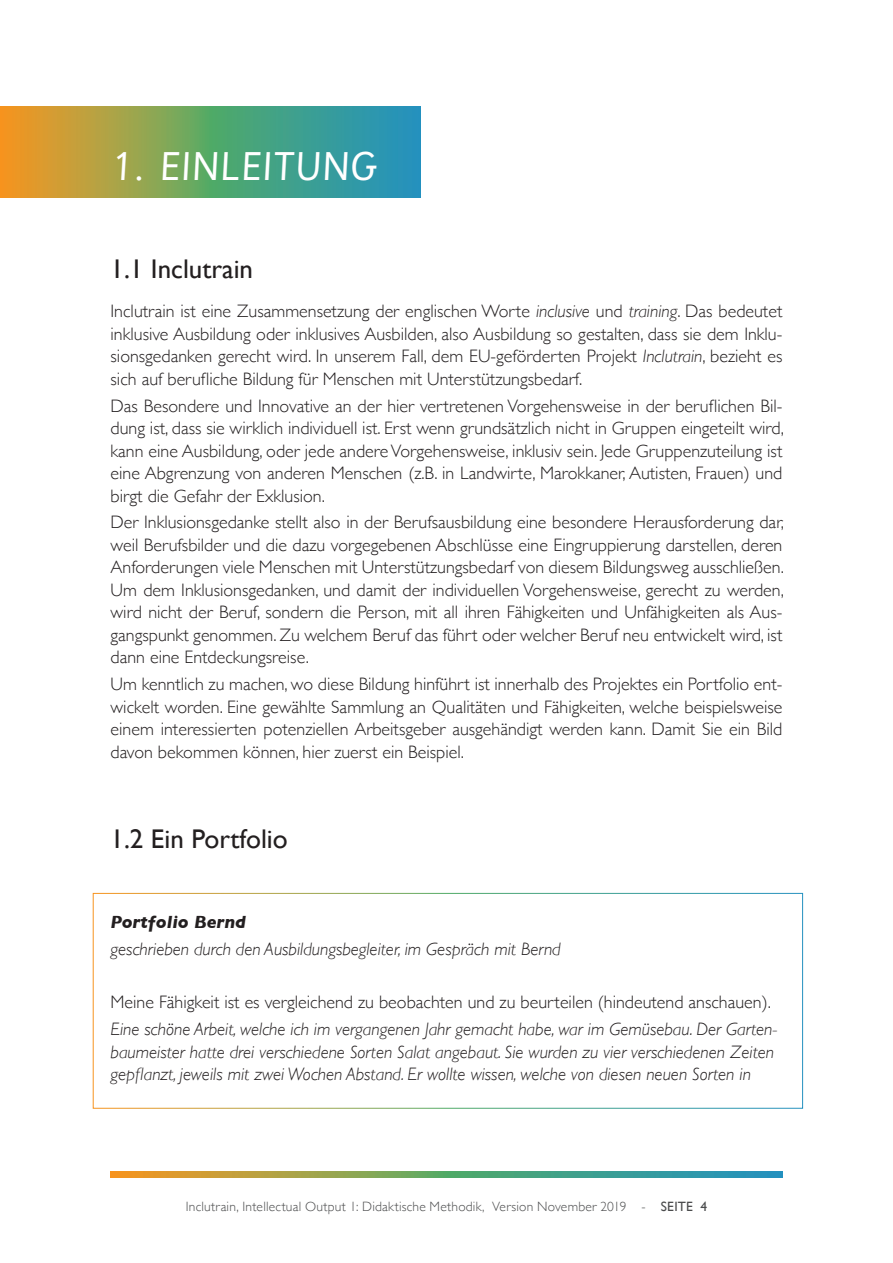
<style>
.page{position:relative;width:893px;height:1263px;background:#fff}
.page>*{position:absolute;margin:0;border:0;box-sizing:border-box;transform-origin:0 0}
.t1{font:45px "Sassoon Primary Std";color:#fff}
.t2{font:27px "Gill Sans";color:#231f20}
.t3{font:300 18px/22.5px "Gill Sans";color:#231f20;text-align:justify}
.t4{font:italic 300 18px/22.5px "Gill Sans";color:#231f20}
.t5{font:italic 700 18px "Gill Sans";color:#231f20}
.t6{font:300 13.5px "Gill Sans";letter-spacing:.015em;color:#4b4c4d}
.s1{font-style:italic}
.s2{font-weight:400}
</style>
<div class="page">
<svg style="left:111px;top:1171px;width:671px;height:7px;background:#739f6c"></svg>
<svg style="left:0;top:106px;width:421px;height:92px;background:#739f6c"></svg>
<div style="left:93px;top:893px;width:710px;height:215px;border:1px solid #fff"></div>
<h1 class="t1" style="left:111px;top:141px;width:268px">1. EINLEITUNG</h1>
<h2 class="t2" style="left:111px;top:253px;width:144px">1.1 Inclutrain</h2>
<p class="t3" style="left:111px;top:299px;width:673px">Inclutrain ist eine Zusammensetzung der englischen Worte <span class="s1">inclusive</span> und <span class="s1">training</span>. Das bedeutet inklusive Ausbildung oder inklusives Ausbilden, also Ausbildung so gestalten, dass sie dem Inklu&shy;sionsgedanken gerecht wird. In unserem Fall, dem EU-geförderten Projekt <span class="s1">Inclutrain</span>, bezieht es sich auf berufliche Bildung für Menschen mit Unterstützungsbedarf.</p>
<p class="t3" style="left:111px;top:393px;width:675px">Das Besondere und Innovative an der hier vertretenen Vorgehensweise in der beruflichen Bil&shy;dung ist, dass sie wirklich individuell ist. Erst wenn grundsätzlich nicht in Gruppen eingeteilt wird, kann eine Ausbildung, oder jede andere Vorgehensweise, inklusiv sein. Jede Gruppenzuteilung ist eine Abgrenzung von anderen Menschen (z.B. in Landwirte, Marokkaner, Autisten, Frauen) und birgt die Gefahr der Exklusion.</p>
<p class="t3" style="left:111px;top:510px;width:675px">Der Inklusionsgedanke stellt also in der Berufsausbildung eine besondere Herausforderung dar, weil Berufsbilder und die dazu vorgegebenen Abschlüsse eine Eingruppierung darstellen, deren Anforderungen viele Menschen mit Unterstützungsbedarf von diesem Bildungsweg ausschließen.<br>Um dem Inklusionsgedanken, und damit der individuellen Vorgehensweise, gerecht zu werden, wird nicht der Beruf, sondern die Person, mit all ihren Fähigkeiten und Unfähigkeiten als Aus&shy;gangspunkt genommen. Zu welchem Beruf das führt oder welcher Beruf neu entwickelt wird, ist dann eine Entdeckungsreise.</p>
<p class="t3" style="left:111px;top:672px;width:673px">Um kenntlich zu machen, wo diese Bildung hinführt ist innerhalb des Projektes ein Portfolio ent&shy;wickelt worden. Eine gewählte Sammlung an Qualitäten und Fähigkeiten, welche beispielsweise einem interessierten potenziellen Arbeitsgeber ausgehändigt werden kann. Damit Sie ein Bild davon bekommen können, hier zuerst ein Beispiel.</p>
<h2 class="t2" style="left:111px;top:823px;width:179px">1.2 Ein Portfolio</h2>
<p class="t5" style="left:111px;top:911px;width:137px">Portfolio Bernd</p>
<p class="t4" style="left:111px;top:938px;width:452px">geschrieben durch den Ausbildungsbegleiter, im Gespräch mit Bernd</p>
<p class="t3" style="left:111px;top:990px;width:662px">Meine Fähigkeit ist es vergleichend zu beobachten und zu beurteilen (hindeutend anschauen).</p>
<p class="t4" style="left:111px;top:1018px;width:668px">Eine schöne Arbeit, welche ich im vergangenen Jahr gemacht habe, war im Gemüsebau. Der Garten&shy;baumeister hatte drei verschiedene Sorten Salat angebaut. Sie wurden zu vier verschiedenen Zeiten gepflanzt, jeweils mit zwei Wochen Abstand. Er wollte wissen, welche von diesen neuen Sorten in</p>
<p class="t6" style="left:186px;top:1195px;width:523px">Inclutrain, Intellectual Output 1: Didaktische Methodik, Version November 2019 - <span class="s2">SEITE 4</span></p>
</div>
